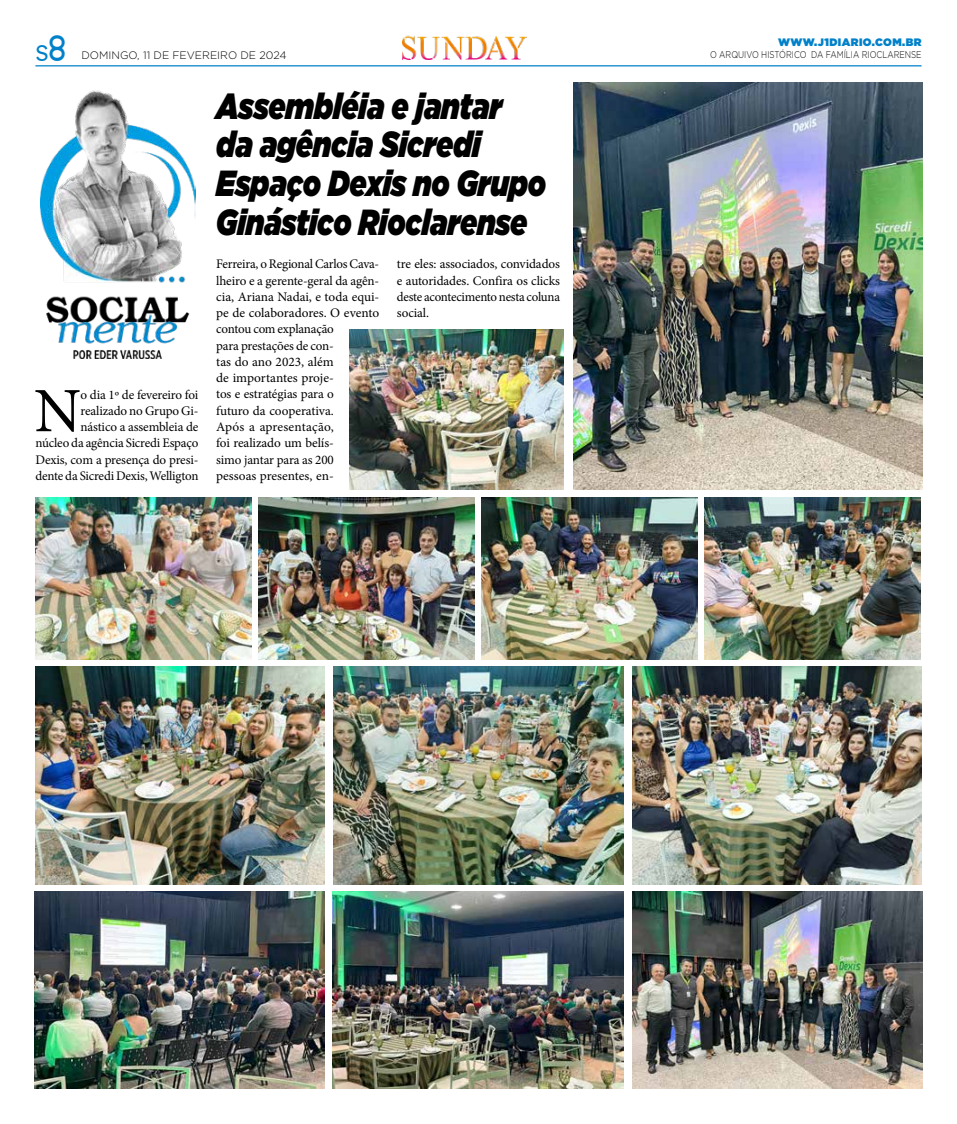
<style>
.page{position:relative;width:957px;height:1124px;background:#fff}
.page>*{position:absolute;margin:0;border:0;box-sizing:border-box;transform-origin:0 0}
.t1{font:63.12px "Minion Pro";color:#000}
.t2{font:italic 900 36.25px/38.8px "Gotham";letter-spacing:-.01em;color:#000;scale:.8 1}
.t3{font:700 30px "The Brooklyn Smooth";color:#0081c9}
.t4{font:13.12px/16.2px "Minion Pro";letter-spacing:-.01em;color:#000;text-align:right}
.t5{font:300 10.88px "Gotham";color:#000}
.t6{font:900 10.88px "Gotham";letter-spacing:.04em;color:#0081c9}
.t7{font:300 9.75px "Gotham";color:#000;scale:.82 1}
.s1{font-size:41.25px}
</style>
<div class="page">
<img style="left:402px;top:35px;width:124px;height:24px">
<hr style="left:35px;top:65px;width:886px;height:1px;background:#0081c9">
<img style="left:40px;top:90px;width:156px;height:269px">
<img style="left:35px;top:497px;width:217px;height:162px">
<img style="left:349px;top:329px;width:214px;height:160px">
<img style="left:35px;top:666px;width:290px;height:217px">
<img style="left:334px;top:666px;width:289px;height:217px">
<img style="left:258px;top:497px;width:216px;height:162px">
<img style="left:632px;top:666px;width:289px;height:217px">
<img style="left:481px;top:497px;width:216px;height:162px">
<img style="left:704px;top:497px;width:217px;height:162px">
<img style="left:35px;top:891px;width:289px;height:197px">
<img style="left:333px;top:891px;width:290px;height:197px">
<img style="left:632px;top:891px;width:290px;height:197px">
<img style="left:574px;top:82px;width:348px;height:407px">
<h3 class="t3" style="left:35px;top:32px;width:32px">s<span class="s1">8</span></h3>
<p class="t5" style="left:81px;top:48px;width:207px">DOMINGO, 11 DE FEVEREIRO DE 2024</p>
<h2 class="t2" style="left:216px;top:86px;width:414px">Assembléia e jantar da agência Sicredi<br>Espaço Dexis no Grupo<br>Ginástico Rioclarense</h2>
<p class="t4" style="left:35px;top:386px;width:165px">o dia 1º de fevereiro foi realizado no Grupo Gi-<br>nástico a assembleia de<br>núcleo da agência Sicredi Espaço<br>Dexis, com a presença do presi&shy;dente da Sicredi Dexis, Welligton</p>
<h1 class="t1" style="left:34px;top:368px;width:48px">N</h1>
<p class="t4" style="left:216px;top:256px;width:164px;text-align:left">Ferreira, o Regional Carlos Cava&shy;lheiro e a gerente-geral da agên&shy;cia, Ariana Nadai, e toda equi&shy;pe de colaboradores. O evento contou com explanação<br>para prestações de con-<br>tas do ano 2023, além<br>de importantes proje-<br>tos e estratégias para o<br>futuro da cooperativa.<br>Após a apresentação,<br>foi realizado um belís-<br>simo jantar para as 200<br>pessoas presentes, en-</p>
<p class="t4" style="left:397px;top:256px;width:165px;text-align:justify">tre eles: associados, convidados e autoridades. Confira os clicks deste acontecimento nesta coluna social.</p>
<p class="t6" style="left:778px;top:34px;width:145px">WWW.J1DIARIO.COM.BR</p>
<p class="t7" style="left:710px;top:48px;width:259px">O ARQUIVO HISTÓRICO DA FAMÍLIA RIOCLARENSE</p>
</div>
